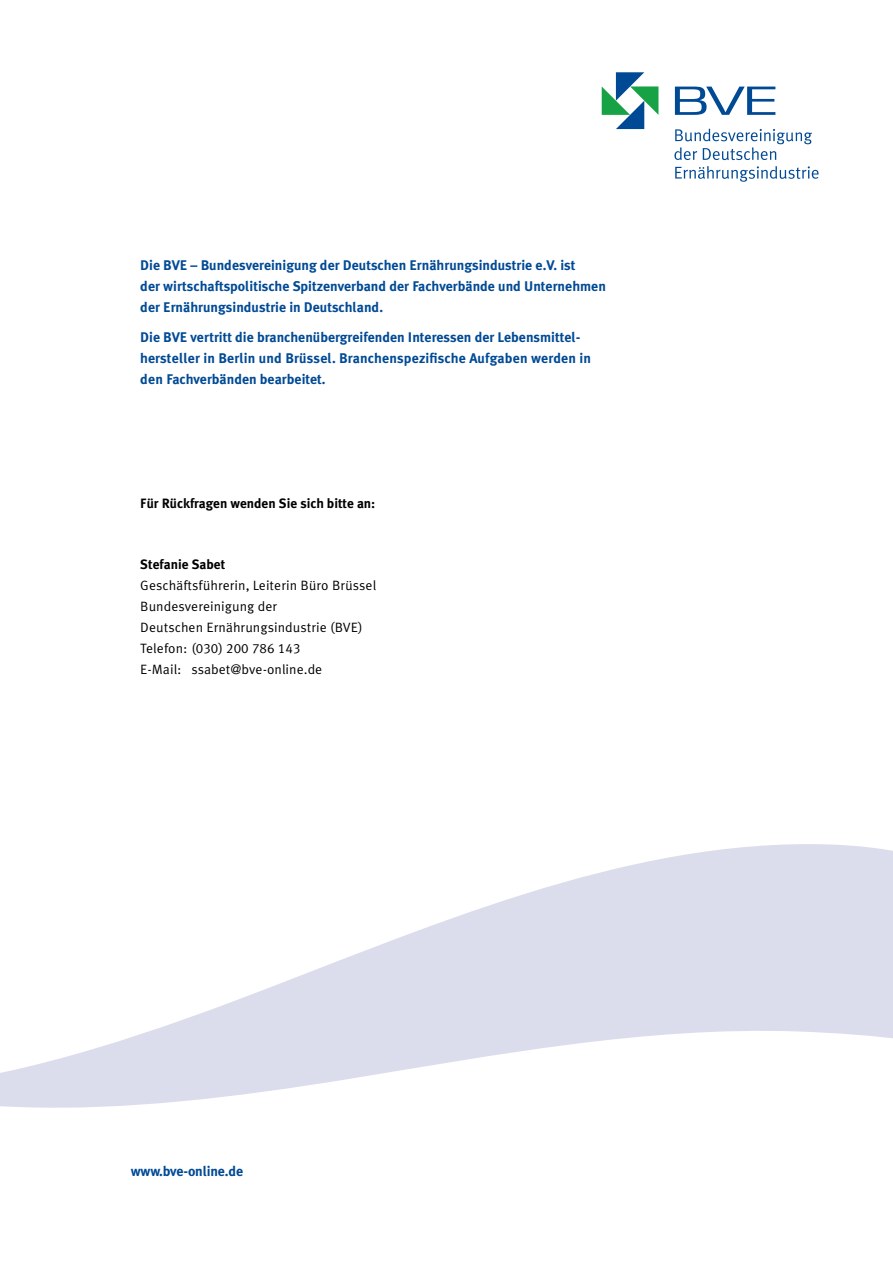
<style>
.page{position:relative;width:893px;height:1263px;background:#fff}
.page>*{position:absolute;margin:0;border:0;box-sizing:border-box;transform-origin:0 0}
.t1{font:700 14.1px "Meta Korrespondenz";letter-spacing:-.01em;color:#004a95}
.t2{font:700 13.95px/21px "Meta Korrespondenz";color:#004a95}
.t3{font:13.5px/21px "Meta Korrespondenz";color:#000}
.t4{font:700 13.5px "Meta Korrespondenz";color:#000}
</style>
<div class="page">
<svg style="left:0;top:844px;width:893px;height:264px"></svg>
<svg style="left:602px;top:72px;width:56px;height:57px"></svg>
<svg style="left:675px;top:87px;width:100px;height:28px"></svg>
<svg style="left:675px;top:166px;width:144px;height:16px"></svg>
<svg style="left:674px;top:129px;width:138px;height:31px"></svg>
<p class="t2" style="left:140px;top:255px;width:467px">Die BVE – Bundesvereinigung der Deutschen Ernährungsindustrie e.V. ist<br>der wirtschaftspolitische Spitzenverband der Fachverbände und Unternehmen der Ernährungsindustrie in Deutschland.</p>
<p class="t2" style="left:140px;top:326px;width:452px">Die BVE vertritt die branchenübergreifenden Interessen der Lebensmittel&shy;hersteller in Berlin und Brüssel. Branchenspezifische Aufgaben werden in den Fachverbänden bearbeitet.</p>
<p class="t4" style="left:140px;top:495px;width:237px">Für Rückfragen wenden Sie sich bitte an:</p>
<p class="t4" style="left:140px;top:557px;width:86px">Stefanie Sabet</p>
<p class="t3" style="left:140px;top:575px;width:237px">Geschäftsführerin, Leiterin Büro Brüssel<br>Bundesvereinigung der<br>Deutschen Ernährungsindustrie (BVE)<br>Telefon: (030) 200 786 143<br>E-Mail: ssabet@bve-online.de</p>
<p class="t1" style="left:131px;top:1163px;width:114px">www.bve-online.de</p>
</div>
